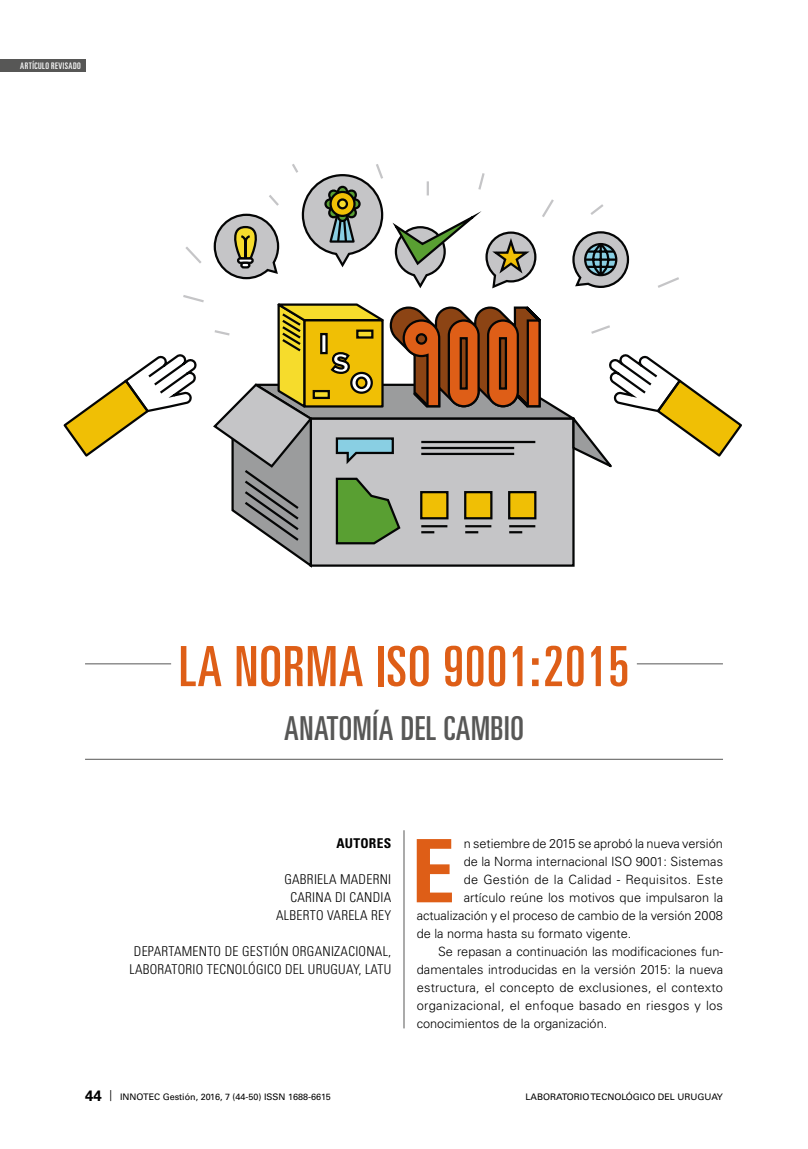
<style>
.page{position:relative;width:808px;height:1149px;background:#fff}
.page>*{position:absolute;margin:0;border:0;box-sizing:border-box;transform-origin:0 0}
._01_TEXTO_CAPITULAR{font:700 condensed 87.6px "Univers LT Std";color:#de5e17}
._07_TÍTULO_1{font:ultra-condensed 55.5px "Univers LT Std";letter-spacing:.02em;color:#de5e17}
._07_TÍTULO_2{font:ultra-condensed 33px "Univers LT Std";letter-spacing:.02em;color:#575756}
._01_TEXTO_AUTOR{font:300 condensed 13.5px/18px "Univers LT Std";letter-spacing:.02em;color:#000;text-align:right}
._01_AUTOR_AUTORES{font:700 condensed 13.5px "Univers LT Std";letter-spacing:.02em;color:#000}
._02_TEXTO_NORMAL{font:300 12.75px/18px "Univers LT Std";color:#000;text-align:justify}
._01_TEXTO_CAPITULAR-2{font:300 12.75px "Univers LT Std";color:#000}
._01_TEXTO_CAPITULAR-3{font:300 12.75px "Univers LT Std";letter-spacing:.025em;color:#000}
.t1{font:9px "Univers LT Std";color:#000}
._04_SUBTÍTULO_1{font:ultra-condensed 9px "Univers LT Std";letter-spacing:.055em;color:#fff}
.s1{font-weight:700;font-size:15px}
.s2{font-weight:300;font-stretch:ultra-condensed;font-size:15px}
</style>
<div class="page">
<div style="left:0;top:59px;width:85px;height:13px;background:#575756"></div>
<hr style="left:85px;top:663px;width:86px;height:1px;background:#575756">
<hr style="left:85px;top:758px;width:638px;height:1px;background:#575756">
<hr style="left:637px;top:663px;width:86px;height:1px;background:#575756">
<hr style="left:404px;top:830px;width:1px;height:198px;background:#575756">
<svg style="left:183px;top:164px;width:496px;height:139px"></svg>
<svg style="left:63px;top:354px;width:134px;height:103px"></svg>
<svg style="left:301px;top:173px;width:83px;height:96px"></svg>
<svg style="left:211px;top:300px;width:531px;height:268px"></svg>
<p class="_04_SUBTÍTULO_1" style="left:20px;top:61px;width:62px">ARTÍCULO REVISADO</p>
<p class="_07_TÍTULO_1" style="left:179px;top:634px;width:452px">LA NORMA ISO 9001:2015</p>
<p class="_07_TÍTULO_2" style="left:284px;top:709px;width:241px">ANATOMÍA DEL CAMBIO</p>
<p class="_01_AUTOR_AUTORES" style="left:336px;top:834px;width:56px">AUTORES</p>
<p class="_01_TEXTO_AUTOR" style="left:276px;top:870px;width:117px">GABRIELA MADERNI<br>CARINA DI CANDIA<br>ALBERTO VARELA REY</p>
<p class="_01_TEXTO_AUTOR" style="left:130px;top:942px;width:263px;text-align:center">DEPARTAMENTO DE GESTIÓN ORGANIZACIONAL,<br>LABORATORIO TECNOLÓGICO DEL URUGUAY, LATU</p>
<p class="_01_TEXTO_CAPITULAR" style="left:411px;top:817px;width:45px">E</p>
<p class="_01_TEXTO_CAPITULAR-2" style="left:464px;top:835px;width:261px">n setiembre de 2015 se aprobó la nueva versión</p>
<p class="_01_TEXTO_CAPITULAR-2" style="left:464px;top:853px;width:261px">de la Norma internacional ISO 9001: Sistemas</p>
<p class="_01_TEXTO_CAPITULAR-3" style="left:464px;top:871px;width:261px">de Gestión de la Calidad - Requisitos. Este</p>
<p class="_01_TEXTO_CAPITULAR-2" style="left:464px;top:889px;width:261px">artículo reúne los motivos que impulsaron la</p>
<p class="_01_TEXTO_CAPITULAR-2" style="left:417px;top:907px;width:308px">actualización y el proceso de cambio de la versión 2008</p>
<p class="_01_TEXTO_CAPITULAR-2" style="left:417px;top:925px;width:216px">de la norma hasta su formato vigente.</p>
<p class="_02_TEXTO_NORMAL" style="left:417px;top:942px;width:308px;text-indent:21px">Se repasan a continuación las modificaciones fun&shy;damentales introducidas en la versión 2015: la nueva estructura, el concepto de exclusiones, el contexto organizacional, el enfoque basado en riesgos y los conocimientos de la organización.</p>
<p class="t1" style="left:85px;top:1090px;width:247px"><span class="s1">44</span> <span class="s2">|</span> INNOTEC Gestión, 2016, 7 (44-50) ISSN 1688-6615</p>
<p class="t1" style="left:525px;top:1090px;width:199px">LABORATORIO TECNOLÓGICO DEL URUGUAY</p>
</div>
